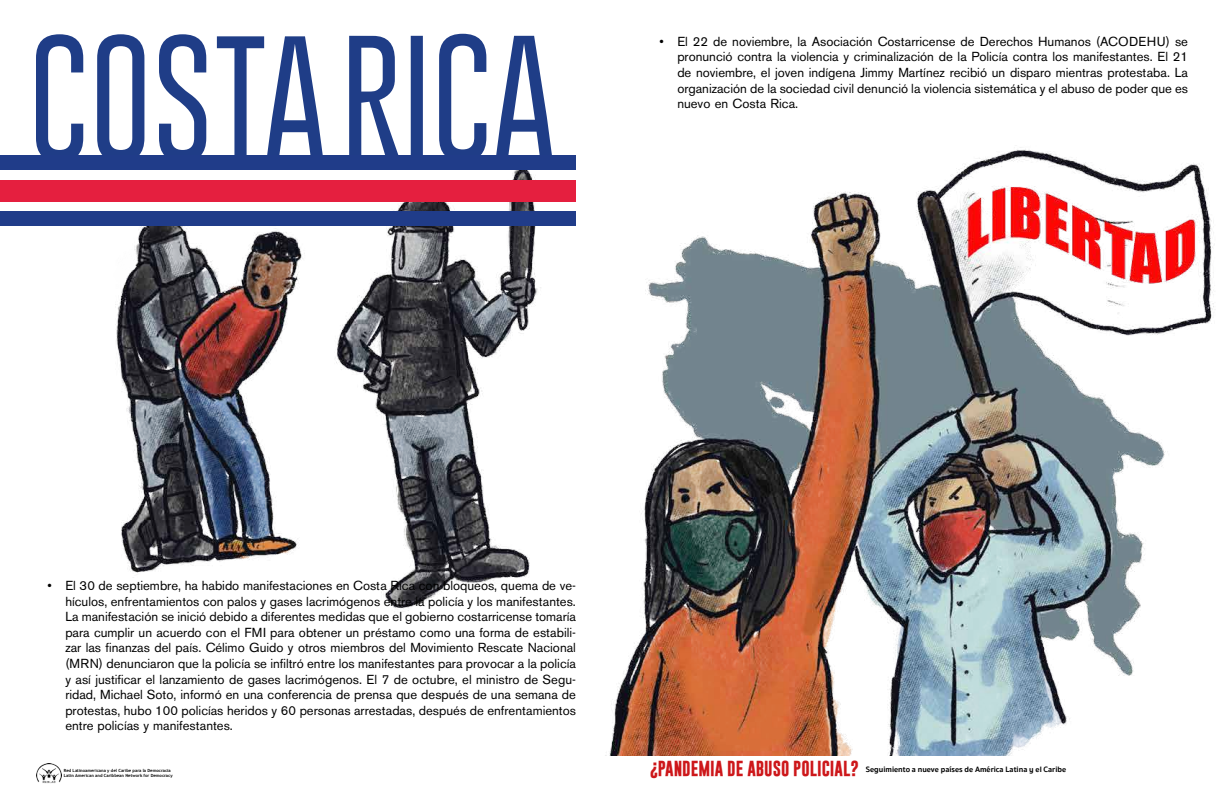
<style>
.page{position:relative;width:1224px;height:792px;background:#fff}
.page>*{position:absolute;margin:0;border:0;box-sizing:border-box;transform-origin:0 0}
.t1{font:13px/15.6px "Akzidenz Grotesk BE";color:#000;text-align:justify}
.t2{font:700 8px "Sukhumvit Set";color:#000}
.t3{font:700 4.3px/5.1px "Trebuchet MS";color:#000}
.s1{font-family:"Gobold";font-size:15.7px;color:#cd171a}
</style>
<div class="page">
<img style="left:36px;top:763px;width:25px;height:20px">
<img style="left:115px;top:33px;width:1100px;height:723px">
<svg style="left:349px;top:34px;width:203px;height:121px"></svg>
<svg style="left:36px;top:34px;width:287px;height:121px"></svg>
<div style="left:0;top:155px;width:576px;height:15px;background:#203c89"></div>
<div style="left:0;top:180px;width:576px;height:22px;background:#e51f3f"></div>
<div style="left:0;top:211px;width:576px;height:15px;background:#203c89"></div>
<p class="t1" style="left:677px;top:33px;width:512px;text-indent:-18px">• El 22 de noviembre, la Asociación Costarricense de Derechos Humanos (ACODEHU) se pronunció contra la violencia y criminalización de la Policía contra los manifestantes. El 21 de noviembre, el joven indígena Jimmy Martínez recibió un disparo mientras protestaba. La organización de la sociedad civil denunció la violencia sistemática y el abuso de poder que es nuevo en Costa Rica.</p>
<p class="t1" style="left:65px;top:578px;width:512px;text-indent:-18px">• El 30 de septiembre, ha habido manifestaciones en Costa Rica con bloqueos, quema de ve&shy;hículos, enfrentamientos con palos y gases lacrimógenos entre la policía y los manifestantes.<br>La manifestación se inició debido a diferentes medidas que el gobierno costarricense tomaría para cumplir un acuerdo con el FMI para obtener un préstamo como una forma de estabili&shy;zar las finanzas del país. Célimo Guido y otros miembros del Movimiento Rescate Nacional (MRN) denunciaron que la policía se infiltró entre los manifestantes para provocar a la policía y así justificar el lanzamiento de gases lacrimógenos. El 7 de octubre, el ministro de Segu&shy;ridad, Michael Soto, informó en una conferencia de prensa que después de una semana de protestas, hubo 100 policías heridos y 60 personas arrestadas, después de enfrentamientos entre policías y manifestantes.</p>
<p class="t3" style="left:64px;top:768px;width:110px">Red Latinoamericana y del Caribe para la Democracia<br>Latin American and Caribbean Network for Democracy</p>
<p class="t2" style="left:650px;top:764px;width:418px"><span class="s1">¿PANDEMIA DE ABUSO POLICIAL?</span> Seguimiento a nueve países de América Latina y el Caribe</p>
</div>
